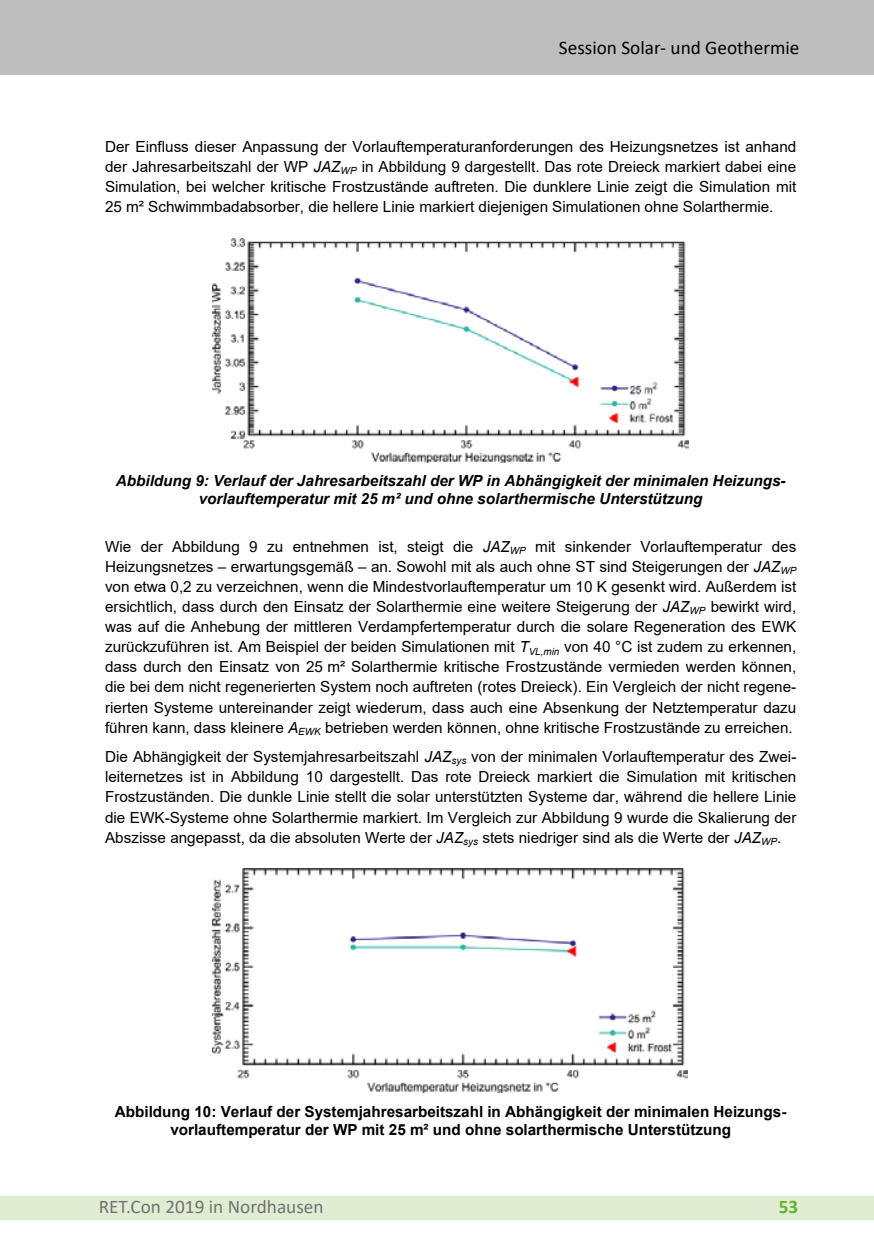
<style>
.page{position:relative;width:874px;height:1241px;background:#fff}
.page>*{position:absolute;margin:0;border:0;box-sizing:border-box;transform-origin:0 0}
.t1{font:19.25px "Calibri";color:#000}
.t2{font:19.25px "Calibri";color:#727271}
.t3{font:700 19.25px "Calibri";color:#65b32e}
.t4{font:15.22px/20.1px "Arial";color:#000;text-align:justify}
.t5{font:700 15.22px/18.2px "Arial";color:#000;text-align:center}
.t6{font:italic 700 15.22px/18.2px "Arial";color:#000;text-align:center}
.s1{font-style:italic}
</style>
<div class="page">
<div style="left:0;top:1196px;width:873px;height:23px;background:#e1edd2"></div>
<div style="left:0;top:0;width:873px;height:74px;background:#bebebe"></div>
<img style="left:213px;top:238px;width:474px;height:224px">
<img style="left:213px;top:868px;width:474px;height:224px">
<p class="t1" style="left:558px;top:34px;width:242px">Session Solar- und Geothermie</p>
<p class="t4" style="left:105px;top:136px;width:692px">Der Einfluss dieser Anpassung der Vorlauftemperaturanforderungen des Heizungsnetzes ist anhand der Jahresarbeitszahl der WP <span class="s1">JAZ</span><sub>WP</sub> in Abbildung 9 dargestellt. Das rote Dreieck markiert dabei eine Simulation, bei welcher kritische Frostzustände auftreten. Die dunklere Linie zeigt die Simulation mit 25 m² Schwimmbadabsorber, die hellere Linie markiert diejenigen Simulationen ohne Solarthermie.</p>
<p class="t6" style="left:116px;top:472px;width:671px">Abbildung 9: Verlauf der Jahresarbeitszahl der WP in Abhängigkeit der minimalen Heizungs&shy;vorlauftemperatur mit 25 m² und ohne solarthermische Unterstützung</p>
<p class="t4" style="left:105px;top:536px;width:692px">Wie der Abbildung 9 zu entnehmen ist, steigt die <span class="s1">JAZ</span><sub>WP</sub> mit sinkender Vorlauftemperatur des Heizungsnetzes – erwartungsgemäß – an. Sowohl mit als auch ohne ST sind Steigerungen der <span class="s1">JAZ</span><sub>WP </sub>von etwa 0,2 zu verzeichnen, wenn die Mindestvorlauftemperatur um 10 K gesenkt wird. Außerdem ist ersichtlich, dass durch den Einsatz der Solarthermie eine weitere Steigerung der <span class="s1">JAZ</span><sub>WP</sub> bewirkt wird, was auf die Anhebung der mittleren Verdampfertemperatur durch die solare Regeneration des EWK zurückzuführen ist. Am Beispiel der beiden Simulationen mit <span class="s1">T</span><sub>VL,min</sub> von 40 °C ist zudem zu erkennen, dass durch den Einsatz von 25 m² Solarthermie kritische Frostzustände vermieden werden können, die bei dem nicht regenerierten System noch auftreten (rotes Dreieck). Ein Vergleich der nicht regene&shy;rierten Systeme untereinander zeigt wiederum, dass auch eine Absenkung der Netztemperatur dazu führen kann, dass kleinere <span class="s1">A</span><sub>EWK</sub> betrieben werden können, ohne kritische Frostzustände zu erreichen.</p>
<p class="t4" style="left:105px;top:746px;width:692px">Die Abhängigkeit der Systemjahresarbeitszahl <span class="s1">JAZ</span><sub>sys</sub> von der minimalen Vorlauftemperatur des Zwei&shy;leiternetzes ist in Abbildung 10 dargestellt. Das rote Dreieck markiert die Simulation mit kritischen Frostzuständen. Die dunkle Linie stellt die solar unterstützten Systeme dar, während die hellere Linie die EWK-Systeme ohne Solarthermie markiert. Im Vergleich zur Abbildung 9 wurde die Skalierung der Abszisse angepasst, da die absoluten Werte der <span class="s1">JAZ</span><sub>sys</sub> stets niedriger sind als die Werte der <span class="s1">JAZ</span><sub>WP</sub>.</p>
<p class="t5" style="left:115px;top:1102px;width:673px">Abbildung 10: Verlauf der Systemjahresarbeitszahl in Abhängigkeit der minimalen Heizungs&shy;vorlauftemperatur der WP mit 25 m² und ohne solarthermische Unterstützung</p>
<p class="t2" style="left:99px;top:1193px;width:226px">RET.Con 2019 in Nordhausen</p>
<p class="t3" style="left:778px;top:1192px;width:21px">53</p>
</div>
